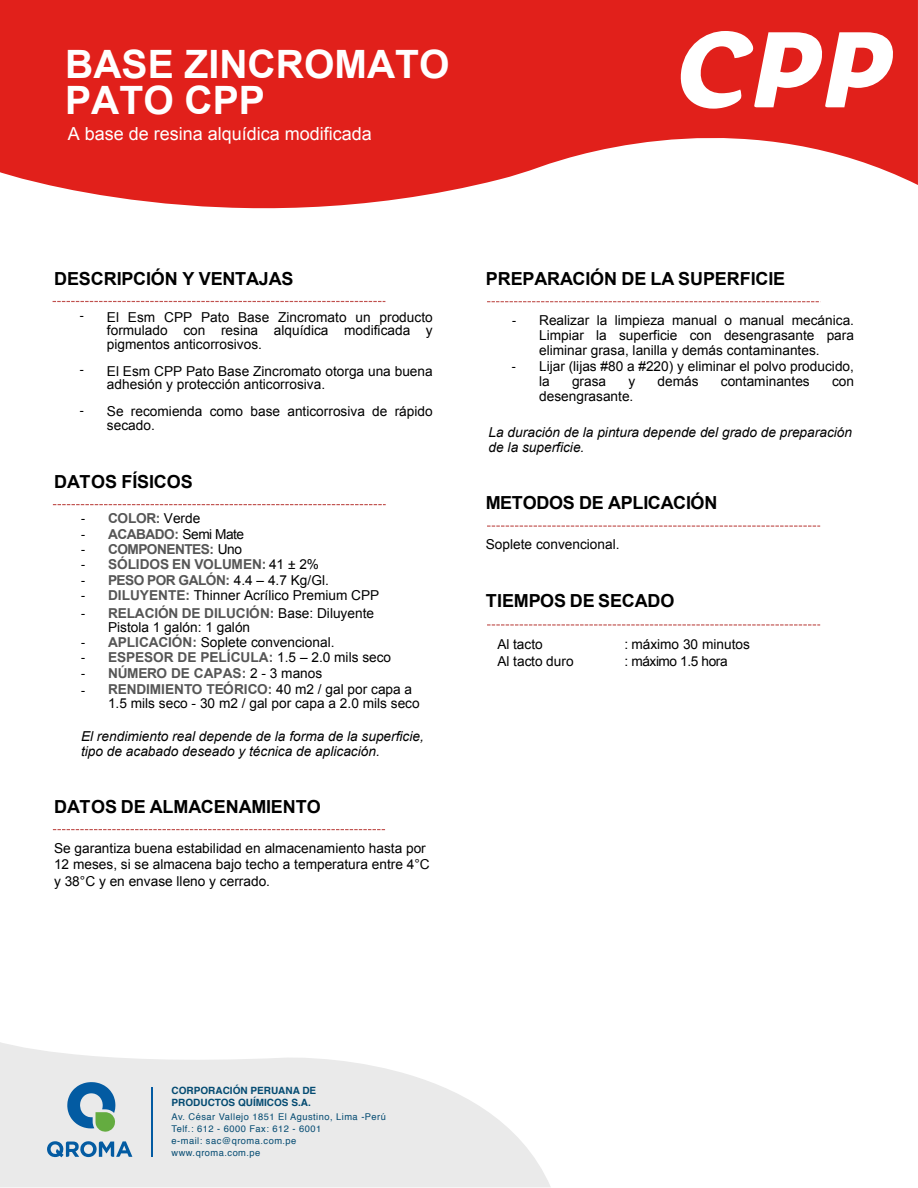
<style>
.page{position:relative;width:918px;height:1188px;background:#fff}
.page>*{position:absolute;margin:0;border:0;box-sizing:border-box;transform-origin:0 0}
.t1{font:700 39.15px/36px "Arial";color:#fff}
.t2{font:700 18px "Arial";letter-spacing:-.005em;color:#000}
.t3{font:18px "Arial";color:#fff}
.t4{font:13.65px/13.5px "Arial";color:#000;scale:.88 1}
.t5{font:13.65px/13.5px "Arial";color:#000}
.t6{font:italic 13.65px/15px "Arial";color:#000}
.t7{font:700 13.65px "Arial";letter-spacing:-.01em;color:#565656}
.t8{font:13.65px "Arial";letter-spacing:-.035em;color:#000;scale:.88 1}
.t9{font:700 13.65px "Arial";letter-spacing:-.04em;color:#565656}
.t10{font:13.65px "Arial";letter-spacing:-.03em;color:#000}
.t11{font:700 10.05px/12px "Helvetica";color:#044b72}
.t12{font:9.3px/12px "Helvetica";letter-spacing:.05em;color:#044b72}
.s1{font-weight:700;color:#565656}
.s2{font-weight:400;color:#000}
</style>
<div class="page">
<svg style="left:0;top:0;width:918px;height:209px;fill:#e1201b"></svg>
<svg style="left:679px;top:31px;width:215px;height:78px"></svg>
<svg style="left:0;top:1042px;width:551px;height:145px;fill:#eaeaea"></svg>
<svg style="left:67px;top:1082px;width:48px;height:50px;background:#70a1b2"></svg>
<svg style="left:47px;top:1141px;width:85px;height:16px"></svg>
<hr style="left:152px;top:1087px;width:1px;height:70px;background:#035ba2">
<svg style="left:53px;top:301px;width:332px;height:1px"></svg>
<svg style="left:53px;top:504px;width:333px;height:1px"></svg>
<svg style="left:487px;top:301px;width:332px;height:1px"></svg>
<svg style="left:487px;top:526px;width:333px;height:1px"></svg>
<svg style="left:487px;top:624px;width:333px;height:2px"></svg>
<svg style="left:53px;top:829px;width:333px;height:1px"></svg>
<h1 class="t1" style="left:65px;top:48px;width:386px">BASE ZINCROMATO<br>PATO CPP</h1>
<h2 class="t3" style="left:68px;top:122px;width:306px">A base de resina alquídica modificada</h2>
<h2 class="t2" style="left:54px;top:267px;width:241px">DESCRIPCIÓN Y VENTAJAS</h2>
<p class="t4" style="left:107px;top:310px;width:372px;text-align:justify;text-indent:-27px">- El Esm CPP Pato Base Zincromato un producto formulado con resina alquídica modificada y pigmentos anticorrosivos.</p>
<p class="t5" style="left:107px;top:364px;width:327px">El Esm CPP Pato Base Zincromato otorga una buena adhesión y protección anticorrosiva.</p>
<p class="t5" style="left:107px;top:405px;width:327px">Se recomienda como base anticorrosiva de rápido secado.</p>
<p class="t4" style="left:80px;top:363px;width:6px">-</p>
<p class="t4" style="left:80px;top:404px;width:6px">-</p>
<h2 class="t2" style="left:54px;top:469px;width:140px">DATOS FÍSICOS</h2>
<p class="t4" style="left:81px;top:512px;width:137px">- <span class="s1">COLOR:</span> Verde</p>
<p class="t8" style="left:81px;top:525px;width:187px">- <span class="s1">ACABADO:</span> Semi Mate</p>
<p class="t7" style="left:81px;top:556px;width:240px"><span class="s2">-</span> SÓLIDOS EN VOLUMEN: <span class="s2">41 ± 2%</span></p>
<p class="t4" style="left:81px;top:589px;width:341px">- <span class="s1">DILUYENTE:</span> Thinner Acrílico Premium CPP</p>
<p class="t4" style="left:108px;top:607px;width:304px;text-indent:-27px">- <span class="s1">RELACIÓN DE DILUCIÓN:</span> Base: Diluyente<br>Pistola 1 galón: 1 galón</p>
<p class="t4" style="left:81px;top:636px;width:290px">- <span class="s1">APLICACIÓN:</span> Soplete convencional.</p>
<p class="t7" style="left:81px;top:649px;width:312px"><span class="s2">-</span> ESPESOR DE PELÍCULA: <span class="s2">1.5 – 2.0 mils seco</span></p>
<p class="t7" style="left:81px;top:664px;width:243px"><span class="s2">-</span> NÚMERO DE CAPAS: <span class="s2">2 - 3 manos</span></p>
<p class="t4" style="left:108px;top:683px;width:356px;text-indent:-27px">- <span class="s1">RENDIMIENTO TEÓRICO:</span> 40 m2 / gal por capa a<br>1.5 mils seco - 30 m2 / gal por capa a 2.0 mils seco</p>
<p class="t6" style="left:81px;top:729px;width:344px">El rendimiento real depende de la forma de la superficie, tipo de acabado deseado y técnica de aplicación.</p>
<p class="t9" style="left:81px;top:540px;width:162px"><span class="s2">-</span> COMPONENTES: <span class="s2">Uno</span></p>
<p class="t4" style="left:81px;top:573px;width:283px">- <span class="s1">PESO POR GALÓN:</span> 4.4 – 4.7 Kg/Gl.</p>
<h2 class="t2" style="left:54px;top:795px;width:268px">DATOS DE ALMACENAMIENTO</h2>
<p class="t5" style="left:54px;top:840px;width:377px;line-height:16.4px">Se garantiza buena estabilidad en almacenamiento hasta por<br>12 meses, si se almacena bajo techo a temperatura entre 4°C y 38°C y en envase lleno y cerrado.</p>
<h2 class="t2" style="left:486px;top:267px;width:301px">PREPARACIÓN DE LA SUPERFICIE</h2>
<p class="t4" style="left:539px;top:313px;width:359px;line-height:15.1px;text-indent:-27px">- Realizar la limpieza manual o manual mecánica.<br>Limpiar la superficie con desengrasante para eliminar grasa, lanilla y demás contaminantes.<br>Lijar (lijas #80 a #220) y eliminar el polvo producido, la</p>
<p class="t4" style="left:512px;top:359px;width:6px">-</p>
<p class="t5" style="left:572px;top:374px;width:36px">grasa</p>
<p class="t5" style="left:628px;top:374px;width:8px">y</p>
<p class="t5" style="left:658px;top:374px;width:43px">demás</p>
<p class="t5" style="left:721px;top:374px;width:90px">contaminantes</p>
<p class="t5" style="left:832px;top:374px;width:24px">con</p>
<p class="t5" style="left:539px;top:389px;width:96px">desengrasante.</p>
<p class="t6" style="left:489px;top:425px;width:365px">La duración de la pintura depende del grado de preparación de la superficie.</p>
<h2 class="t2" style="left:486px;top:491px;width:233px">METODOS DE APLICACIÓN</h2>
<p class="t5" style="left:486px;top:538px;width:135px">Soplete convencional.</p>
<h2 class="t2" style="left:486px;top:588px;width:190px">TIEMPOS DE SECADO</h2>
<p class="t5" style="left:497px;top:638px;width:47px">Al tacto</p>
<p class="t5" style="left:624px;top:638px;width:127px">: máximo 30 minutos</p>
<p class="t5" style="left:497px;top:654px;width:78px">Al tacto duro</p>
<p class="t10" style="left:624px;top:652px;width:105px">: máximo 1.5 hora</p>
<p class="t11" style="left:172px;top:1085px;width:146px">CORPORACIÓN PERUANA DE<br>PRODUCTOS QUÍMICOS S.A.</p>
<p class="t12" style="left:172px;top:1111px;width:216px">Av. César Vallejo 1851 El Agustino, Lima -Perú<br>Telf.: 612 - 6000 Fax: 612 - 6001<br>e-mail: sac@qroma.com.pe www.qroma.com.pe</p>
</div>
